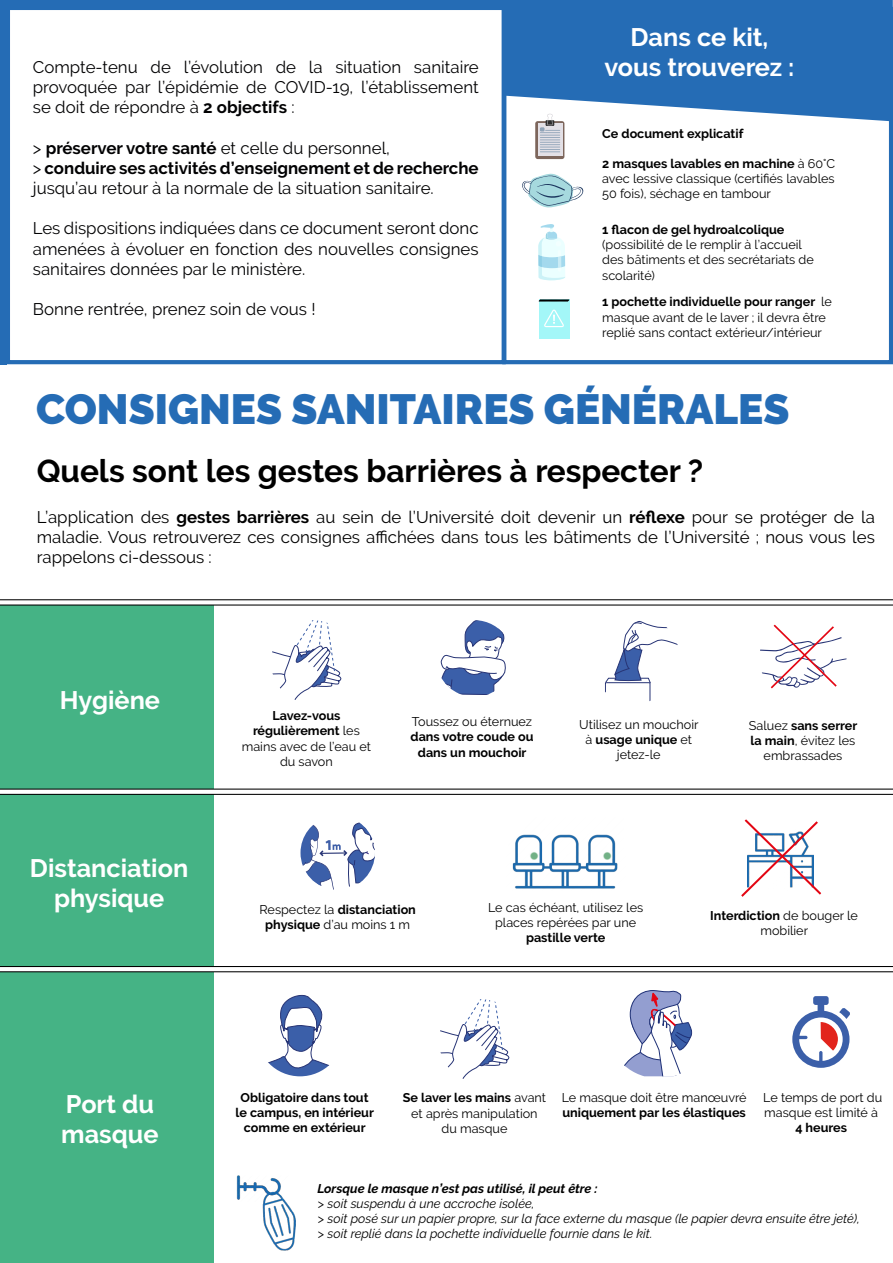
<style>
.page{position:relative;width:893px;height:1263px;background:#fff}
.page>*{position:absolute;margin:0;border:0;box-sizing:border-box;transform-origin:0 0}
.t1{font:900 42.15px "Raleway";color:#256cb5}
.t2{font:700 31.65px "Raleway";color:#000}
.t3{font:700 25.2px/30.3px "Raleway";color:#fff;text-align:center}
.t4{font:16.8px/20.2px "Raleway";color:#020203;text-align:justify}
.t5{font:16.8px/20.2px "Raleway";color:#000;text-align:justify}
.t6{font:12.6px/15.1px "Raleway";color:#000;text-align:center}
.t7{font:700 12.6px/15.1px "Raleway";color:#000;text-align:center}
.t8{font:italic 12.6px/15.1px "Raleway";color:#000}
.t9{font:italic 700 12.6px "Raleway";color:#000}
.s1{font-weight:700}
</style>
<div class="page">
<div style="left:0;top:795px;width:213px;height:171px;background:#45b385"></div>
<div style="left:0;top:605px;width:213px;height:183px;background:#45b385"></div>
<div style="left:0;top:972px;width:213px;height:291px;background:#45b385"></div>
<svg style="left:507px;top:0;width:386px;height:121px;background:#3c7bbc"></svg>
<div style="left:6px;top:6px;width:500px;height:358px;border:4px solid #256cb5"></div>
<div style="left:535px;top:121px;width:29px;height:38px;background:linear-gradient(to bottom,#7d665c,#7d665c);border-radius:3px"></div>
<div style="left:538px;top:123px;width:24px;height:33px;background:linear-gradient(to right,#e3e0e6,#e2dfe6)"></div>
<svg style="left:540px;top:114px;width:20px;height:38px"></svg>
<svg style="left:522px;top:173px;width:62px;height:35px"></svg>
<svg style="left:538px;top:224px;width:27px;height:56px"></svg>
<div style="left:502px;top:7px;width:391px;height:357px;border:4px solid #256cb5"></div>
<svg style="left:440px;top:620px;width:66px;height:75px"></svg>
<svg style="left:272px;top:620px;width:69px;height:80px"></svg>
<svg style="left:605px;top:621px;width:73px;height:80px"></svg>
<svg style="left:760px;top:624px;width:86px;height:65px"></svg>
<svg style="left:268px;top:994px;width:62px;height:82px"></svg>
<svg style="left:300px;top:822px;width:75px;height:68px"></svg>
<svg style="left:741px;top:819px;width:81px;height:78px"></svg>
<img style="left:512px;top:834px;width:106px;height:55px">
<svg style="left:440px;top:999px;width:69px;height:80px"></svg>
<svg style="left:624px;top:990px;width:69px;height:86px"></svg>
<svg style="left:792px;top:996px;width:58px;height:72px"></svg>
<img style="left:236px;top:1175px;width:60px;height:76px">
<hr style="left:0;top:788px;width:893px;height:2px;background:#000">
<hr style="left:0;top:794px;width:893px;height:1px;background:#000">
<hr style="left:0;top:966px;width:893px;height:1px;background:#000">
<hr style="left:0;top:971px;width:893px;height:1px;background:#000">
<hr style="left:0;top:599px;width:893px;height:1px;background:#000">
<hr style="left:0;top:604px;width:893px;height:1px;background:#000">
<div style="left:539px;top:299px;width:30px;height:40px;background:#a3f7f8"></div>
<svg style="left:544px;top:309px;width:20px;height:18px"></svg>
<svg style="left:538px;top:299px;width:32px;height:3px"></svg>
<div style="left:0;top:0;width:7px;height:364px;background:#256cb5"></div>
<div style="left:0;top:0;width:515px;height:7px;background:#256cb5"></div>
<h3 class="t4" style="left:33px;top:57px;width:447px">Compte-tenu de l’évolution de la situation sanitaire provoquée par l’épidémie de COVID-19, l’établissement se doit de répondre à <span class="s1">2 objectifs</span> :</h3>
<h3 class="t4" style="left:33px;top:138px;width:447px;text-align:left">&gt; <span class="s1">préserver votre santé</span> et celle du personnel,<br>&gt; <span class="s1">conduire ses activités d’enseignement et de recherche </span>jusqu’au retour à la normale de la situation sanitaire.</h3>
<h3 class="t4" style="left:33px;top:218px;width:447px">Les dispositions indiquées dans ce document seront donc amenées à évoluer en fonction des nouvelles consignes sanitaires données par le ministère.</h3>
<h3 class="t4" style="left:33px;top:299px;width:284px">Bonne rentrée, prenez soin de vous !</h3>
<h3 class="t3" style="left:604px;top:22px;width:192px">Dans ce kit, vous trouverez :</h3>
<p class="t7" style="left:602px;top:126px;width:143px">Ce document explicatif</p>
<p class="t6" style="left:602px;top:156px;width:234px;text-align:justify"><span class="s1">2 masques lavables en machine</span> à 60°C avec lessive classique (certifiés lavables 50 fois), séchage en tambour</p>
<p class="t7" style="left:602px;top:222px;width:184px">1 flacon de gel hydroalcolique</p>
<p class="t6" style="left:602px;top:237px;width:213px;text-align:left">(possibilité de le remplir à l’accueil des bâtiments et des secrétariats de scolarité)</p>
<p class="t6" style="left:602px;top:294px;width:231px;text-align:left"><span class="s1">1 pochette individuelle pour ranger</span> le masque avant de le laver ; il devra être replié sans contact extérieur/intérieur</p>
<h1 class="t1" style="left:36px;top:385px;width:755px">CONSIGNES SANITAIRES GÉNÉRALES</h1>
<h2 class="t2" style="left:37px;top:453px;width:668px">Quels sont les gestes barrières à respecter ?</h2>
<h3 class="t5" style="left:37px;top:507px;width:840px">L’application des <span class="s1">gestes barrières</span> au sein de l’Université doit devenir un <span class="s1">réflexe</span> pour se protéger de la maladie. Vous retrouverez ces consignes affichées dans tous les bâtiments de l’Université ; nous vous les rappelons ci-dessous :</h3>
<h3 class="t3" style="left:60px;top:685px;width:102px">Hygiène</h3>
<h3 class="t3" style="left:30px;top:853px;width:160px">Distanciation physique</h3>
<p class="t6" style="left:242px;top:708px;width:131px"><span class="s1">Lavez-vous régulièrement</span> les mains avec de l’eau et du savon</p>
<p class="t6" style="left:579px;top:717px;width:121px">Utilisez un mouchoir à <span class="s1">usage unique</span> et jetez-le</p>
<p class="t6" style="left:749px;top:717px;width:110px">Saluez <span class="s1">sans serrer la main</span>, évitez les embrassades</p>
<p class="t6" style="left:412px;top:714px;width:122px">Toussez ou éternuez</p>
<p class="t7" style="left:410px;top:729px;width:125px">dans votre coude ou dans un mouchoir</p>
<p class="t6" style="left:488px;top:899px;width:157px">Le cas échéant, utilisez les places repérées par une</p>
<p class="t7" style="left:526px;top:930px;width:81px">pastille verte</p>
<p class="t6" style="left:260px;top:901px;width:158px">Respectez la <span class="s1">distanciation physique</span> d’au moins 1 m</p>
<p class="t6" style="left:710px;top:908px;width:149px"><span class="s1">Interdiction</span> de bouger le mobilier</p>
<h3 class="t3" style="left:61px;top:1089px;width:99px;text-align:left">Port du masque</h3>
<p class="t7" style="left:236px;top:1090px;width:140px">Obligatoire dans tout le campus, en intérieur comme en extérieur</p>
<p class="t6" style="left:403px;top:1090px;width:145px"><span class="s1">Se laver les mains</span> avant et après manipulation du masque</p>
<p class="t6" style="left:562px;top:1090px;width:186px">Le masque doit être manœuvré</p>
<p class="t7" style="left:562px;top:1105px;width:185px">uniquement par les élastiques</p>
<p class="t6" style="left:763px;top:1090px;width:121px;text-align:left">Le temps de port du masque est limité à</p>
<p class="t7" style="left:795px;top:1120px;width:53px">4 heures</p>
<p class="t9" style="left:318px;top:1181px;width:281px">Lorsque le masque n’est pas utilisé, il peut être :</p>
<p class="t8" style="left:318px;top:1196px;width:544px">&gt; soit suspendu à une accroche isolée,<br>&gt; soit posé sur un papier propre, sur la face externe du masque (le papier devra ensuite être jeté), &gt; soit replié dans la pochette individuelle fournie dans le kit.</p>
</div>
